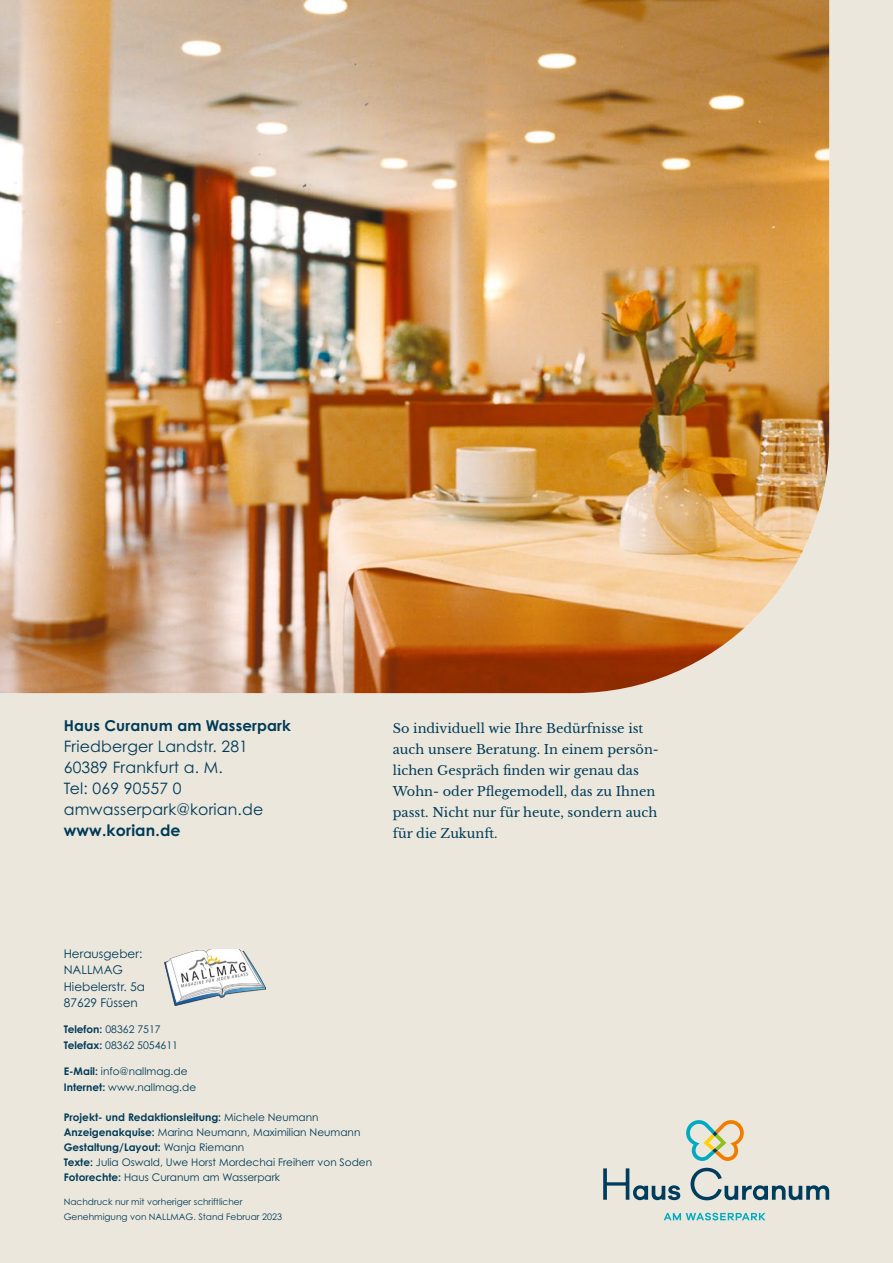
<style>
.page{position:relative;width:893px;height:1263px;background:#ece7dd}
.page>*{position:absolute;margin:0;border:0;box-sizing:border-box;transform-origin:0 0}
.t1{font:15.75px/21px "Century Gothic Pro";letter-spacing:.01em;color:#003b57}
.t2{font:700 15.75px "Century Gothic Pro";letter-spacing:.01em;color:#003b57}
.t3{font:700 15px "Century Gothic Pro";letter-spacing:.01em;color:#003b57}
.t4{font:12.9px/21px "Libre Baskerville";color:#003b57}
.t5{font:12px/16.5px "Century Gothic Pro";color:#003b57}
.t6{font:10.5px/15px "Century Gothic Pro";color:#003b57}
.t7{font:9px/15px "Century Gothic Pro";color:#003b57}
.s1{font-weight:700}
</style>
<div class="page">
<img style="left:0;top:0;width:829px;height:693px">
<img style="left:165px;top:949px;width:101px;height:56px">
<svg style="left:603px;top:1168px;width:77px;height:32px"></svg>
<svg style="left:690px;top:1168px;width:139px;height:32px"></svg>
<svg style="left:664px;top:1213px;width:102px;height:7px"></svg>
<svg style="left:686px;top:1120px;width:58px;height:41px"></svg>
<h2 class="t3" style="left:64px;top:717px;width:229px">Haus Curanum am Wasserpark</h2>
<h1 class="t1" style="left:64px;top:736px;width:201px">Friedberger Landstr. 281<br>60389 Frankfurt a. M.<br>Tel: 069 90557 0 amwasserpark@korian.de</h1>
<h1 class="t2" style="left:64px;top:821px;width:118px">www.korian.de</h1>
<p class="t4" style="left:393px;top:718px;width:268px">So individuell wie Ihre Bedürfnisse ist auch unsere Beratung. In einem persön&shy;lichen Gespräch finden wir genau das Wohn- oder Pflegemodell, das zu Ihnen passt. Nicht nur für heute, sondern auch für die Zukunft.</p>
<p class="t5" style="left:64px;top:945px;width:83px">Herausgeber:<br>NALLMAG<br>Hiebelerstr. 5a<br>87629 Füssen</p>
<p class="t6" style="left:64px;top:1021px;width:116px;line-height:16.5px"><span class="s1">Telefon:</span> 08362 7517<br><span class="s1">Telefax:</span> 08362 5054611</p>
<p class="t6" style="left:64px;top:1063px;width:134px;line-height:16.5px"><span class="s1">E-Mail:</span> info@nallmag.de<br><span class="s1">Internet:</span> www.nallmag.de</p>
<p class="t6" style="left:64px;top:1110px;width:310px"><span class="s1">Projekt- und Redaktionsleitung:</span> Michele Neumann <span class="s1">Anzeigenakquise:</span> Marina Neumann, Maximilian Neumann <span class="s1">Gestaltung/Layout:</span> Wanja Riemann<br><span class="s1">Texte:</span> Julia Oswald, Uwe Horst Mordechai Freiherr von Soden <span class="s1">Fotorechte:</span> Haus Curanum am Wasserpark</p>
<p class="t7" style="left:64px;top:1194px;width:220px">Nachdruck nur mit vorheriger schriftlicher<br>Genehmigung von NALLMAG. Stand Februar 2023</p>
</div>
